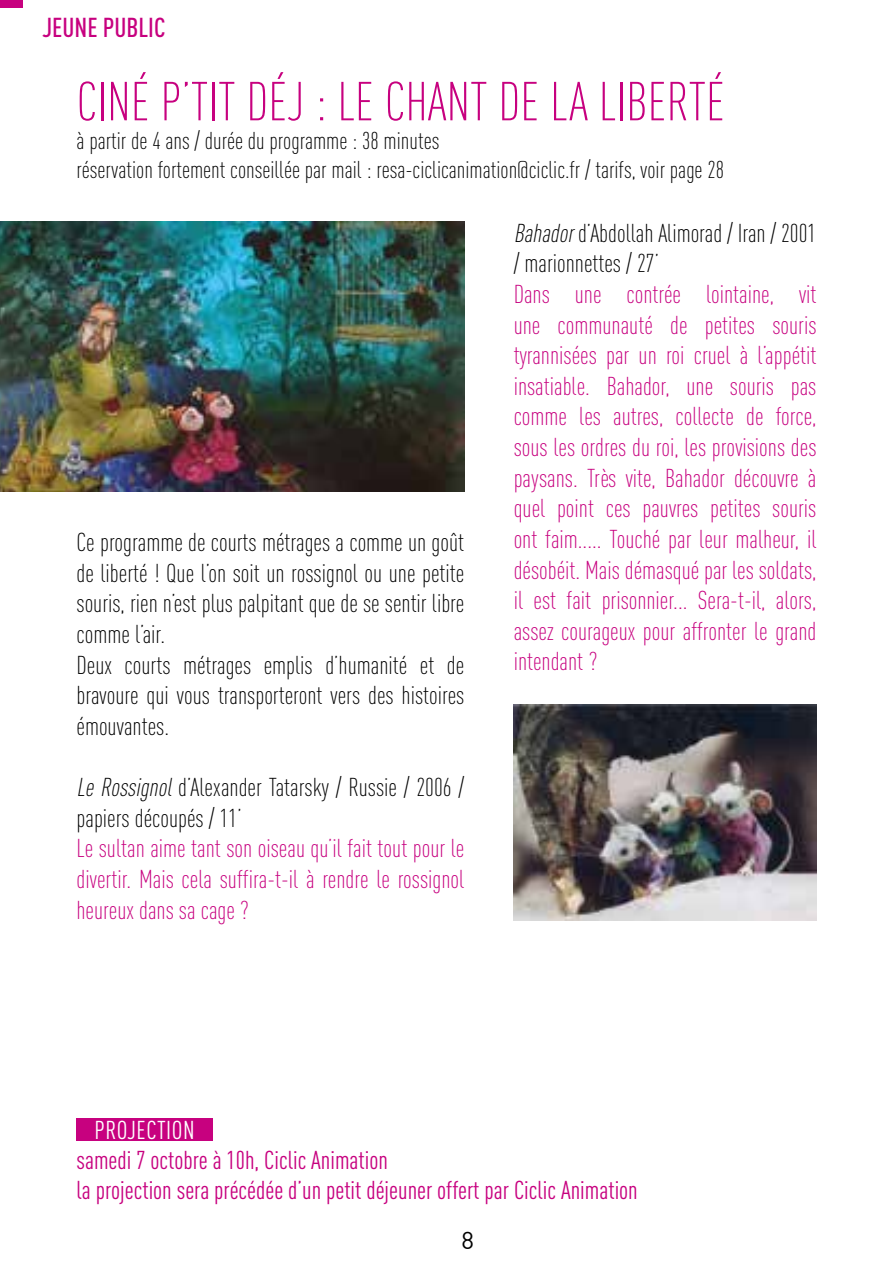
<style>
.page{position:relative;width:893px;height:1276px;background:#fff}
.page>*{position:absolute;margin:0;border:0;box-sizing:border-box;transform-origin:0 0}
.t1{font:300 54px "DIN Cond";color:#c7017f}
.t2{font:500 27px "DIN Cond";color:#c7017f}
.t3{font:300 25.5px/30.6px "DIN Cond";color:#c7017f;text-align:justify}
.t4{font:300 25.5px/30.6px "DIN Cond";color:#000}
.t5{font:25.5px/30.6px "DIN Cond";color:#c7017f}
.t6{font:25.5px "DIN Cond";letter-spacing:.02em;color:#fff}
.t7{font:300 24px/28.8px "DIN Cond";color:#000}
.t8{font:24px "DIN";color:#000}
.s1{font-style:italic}
</style>
<div class="page">
<div style="left:0;top:0;width:22px;height:8px;background:#c7017f"></div>
<div style="left:77px;top:1117px;width:136px;height:23px;background:#c7017f"></div>
<img style="left:0;top:221px;width:464px;height:271px">
<img style="left:514px;top:704px;width:302px;height:217px">
<p class="t2" style="left:43px;top:11px;width:124px">JEUNE PUBLIC</p>
<h1 class="t1" style="left:77px;top:70px;width:650px">CINÉ P’TIT DÉJ : LE CHANT DE LA LIBERTÉ</h1>
<p class="t7" style="left:77px;top:126px;width:649px">à partir de 4 ans / durée du programme : 38 minutes<br>réservation fortement conseillée par mail : resa-ciclicanimation@ciclic.fr / tarifs, voir page 28</p>
<p class="t4" style="left:77px;top:527px;width:389px">Ce programme de courts métrages a comme un goût de liberté ! Que l’on soit un rossignol ou une petite souris, rien n’est plus palpitant que de se sentir libre comme l’air.<br>Deux courts métrages emplis d’humanité et de bravoure qui vous transporteront vers des histoires émouvantes.</p>
<p class="t4" style="left:77px;top:772px;width:389px"><span class="s1">Le Rossignol</span> d’Alexander Tatarsky / Russie / 2006 / papiers découpés / 11’</p>
<p class="t3" style="left:77px;top:833px;width:389px">Le sultan aime tant son oiseau qu’il fait tout pour le divertir. Mais cela suffira-t-il à rendre le rossignol heureux dans sa cage ?</p>
<p class="t4" style="left:514px;top:217px;width:304px"><span class="s1">Bahador</span>d’Abdollah Alimorad / Iran / 2001 / marionnettes / 27’</p>
<p class="t3" style="left:514px;top:279px;width:304px">Dans une contrée lointaine, vit une communauté de petites souris tyrannisées par un roi cruel à l’appétit insatiable. Bahador, une souris pas comme les autres, collecte de force, sous les ordres du roi, les provisions des paysans. Très vite, Bahador découvre à quel point ces pauvres petites souris ont faim..... Touché par leur malheur, il désobéit. Mais démasqué par les soldats, il est fait prisonnier... Sera-t-il, alors, assez courageux pour affronter le grand intendant ?</p>
<p class="t6" style="left:95px;top:1114px;width:102px">PROJECTION</p>
<p class="t5" style="left:77px;top:1144px;width:563px">samedi 7 octobre à 10h, Ciclic Animation<br>la projection sera précédée d’un petit déjeuner offert par Ciclic Animation</p>
<p class="t8" style="left:461px;top:1225px;width:14px">8</p>
</div>
